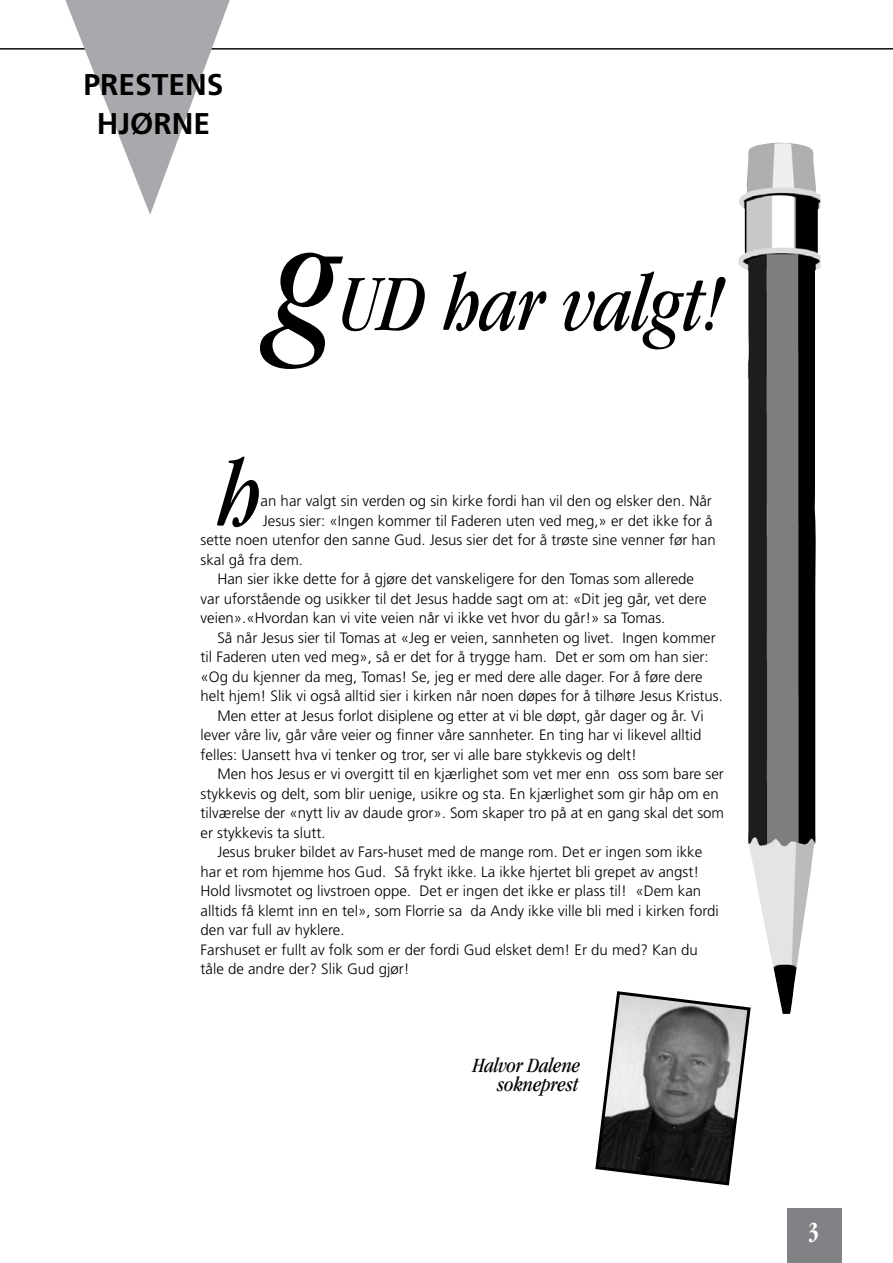
<style>
.page{position:relative;width:893px;height:1263px;background:#fff}
.page>*{position:absolute;margin:0;border:0;box-sizing:border-box;transform-origin:0 0}
.t1{font:italic condensed 97.5px "Garamond";color:#000}
.t2{font:italic condensed 82.5px "Garamond";color:#000}
.t3{font:700 30px/39px "Frutiger";color:#000;text-align:center}
.t4{font:700 condensed 27px "Garamond";color:#fff;scale:.8 1}
.t5{font:italic condensed 21px/19.5px "Garamond";color:#000;text-align:right}
.t6{font:300 15px "Frutiger";color:#000}
.s1{font-size:165px}
</style>
<div class="page">
<div style="left:787px;top:1208px;width:54px;height:55px;background:#808285"></div>
<hr style="left:0;top:48px;width:893px;height:1px;background:#000">
<img style="left:738px;top:143px;width:83px;height:871px">
<svg style="left:65px;top:0;width:165px;height:215px"></svg>
<svg style="left:595px;top:989px;width:157px;height:197px"></svg>
<h3 class="t3" style="left:84px;top:65px;width:142px">PRESTENS<br>HJØRNE</h3>
<h2 class="t2" style="left:274px;top:258px;width:451px"><span class="s1">g</span>UD har valgt!</h2>
<h1 class="t1" style="left:217px;top:441px;width:45px">h</h1>
<p class="t6" style="left:261px;top:492px;width:453px">an har valgt sin verden og sin kirke fordi han vil den og elsker den. Når</p>
<p class="t6" style="left:263px;top:512px;width:451px">Jesus sier: «Ingen kommer til Faderen uten ved meg,» er det ikke for å</p>
<p class="t6" style="left:201px;top:531px;width:517px">sette noen utenfor den sanne Gud. Jesus sier det for å trøste sine venner før han</p>
<p class="t6" style="left:201px;top:551px;width:104px">skal gå fra dem.</p>
<p class="t6" style="left:217px;top:570px;width:478px">Han sier ikke dette for å gjøre det vanskeligere for den Tomas som allerede</p>
<p class="t6" style="left:201px;top:590px;width:507px">var uforstående og usikker til det Jesus hadde sagt om at: «Dit jeg går, vet dere</p>
<p class="t6" style="left:201px;top:609px;width:466px">veien».«Hvordan kan vi vite veien når vi ikke vet hvor du går!» sa Tomas.</p>
<p class="t6" style="left:217px;top:629px;width:500px">Så når Jesus sier til Tomas at «Jeg er veien, sannheten og livet. Ingen kommer</p>
<p class="t6" style="left:201px;top:648px;width:510px">til Faderen uten ved meg», så er det for å trygge ham. Det er som om han sier:</p>
<p class="t6" style="left:201px;top:668px;width:504px">«Og du kjenner da meg, Tomas! Se, jeg er med dere alle dager. For å føre dere</p>
<p class="t6" style="left:201px;top:687px;width:524px">helt hjem! Slik vi også alltid sier i kirken når noen døpes for å tilhøre Jesus Kristus.</p>
<p class="t6" style="left:217px;top:707px;width:488px">Men etter at Jesus forlot disiplene og etter at vi ble døpt, går dager og år. Vi</p>
<p class="t6" style="left:201px;top:726px;width:502px">lever våre liv, går våre veier og finner våre sannheter. En ting har vi likevel alltid</p>
<p class="t6" style="left:201px;top:746px;width:438px">felles: Uansett hva vi tenker og tror, ser vi alle bare stykkevis og delt!</p>
<p class="t6" style="left:217px;top:765px;width:508px">Men hos Jesus er vi overgitt til en kjærlighet som vet mer enn oss som bare ser</p>
<p class="t6" style="left:201px;top:785px;width:520px">stykkevis og delt, som blir uenige, usikre og sta. En kjærlighet som gir håp om en</p>
<p class="t6" style="left:201px;top:804px;width:525px">tilværelse der «nytt liv av daude gror». Som skaper tro på at en gang skal det som</p>
<p class="t6" style="left:201px;top:824px;width:126px">er stykkevis ta slutt.</p>
<p class="t6" style="left:217px;top:843px;width:486px">Jesus bruker bildet av Fars-huset med de mange rom. Det er ingen som ikke</p>
<p class="t6" style="left:201px;top:863px;width:500px">har et rom hjemme hos Gud. Så frykt ikke. La ikke hjertet bli grepet av angst!</p>
<p class="t6" style="left:201px;top:882px;width:502px">Hold livsmotet og livstroen oppe. Det er ingen det ikke er plass til! «Dem kan</p>
<p class="t6" style="left:201px;top:902px;width:520px">alltids få klemt inn en tel», som Florrie sa da Andy ikke ville bli med i kirken fordi</p>
<p class="t6" style="left:201px;top:921px;width:145px">den var full av hyklere.</p>
<p class="t6" style="left:201px;top:941px;width:499px">Farshuset er fullt av folk som er der fordi Gud elsket dem! Er du med? Kan du</p>
<p class="t6" style="left:201px;top:960px;width:210px">tåle de andre der? Slik Gud gjør!</p>
<h3 class="t5" style="left:473px;top:1055px;width:109px">Halvor Dalene sokneprest</h3>
<h3 class="t4" style="left:808px;top:1216px;width:15px">3</h3>
</div>
